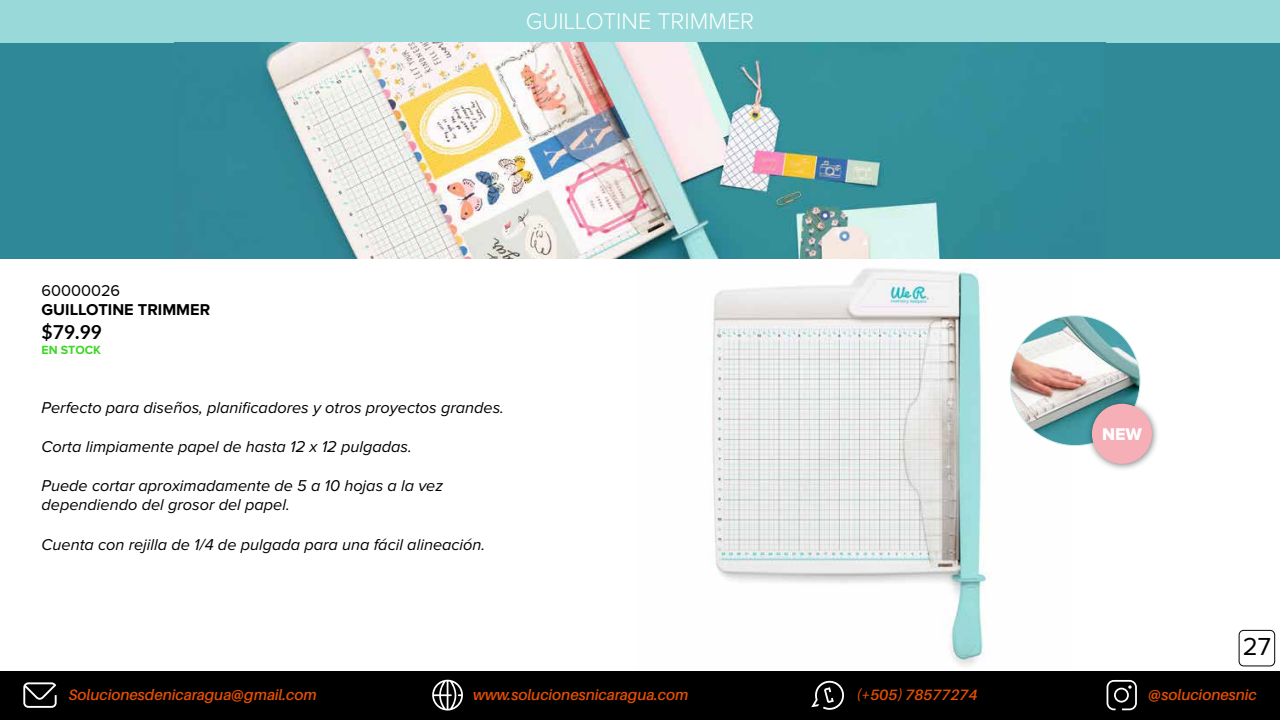
<style>
.page{position:relative;width:1280px;height:720px;background:#fff}
.page>*{position:absolute;margin:0;border:0;box-sizing:border-box;transform-origin:0 0}
.t1{font:25.5px "Proxima Nova";color:#000}
.t2{font:300 23.5px "Proxima Nova";color:#fff}
.t3{font:700 19.3px "Lato";color:#000}
.t4{font:17.6px "Proxima Nova Extrabld";color:#fff}
.t5{font:italic 16.3px/19.6px "Proxima Nova";color:#000}
.t6{font:700 16.3px "Proxima Nova";color:#000}
.t7{font:16.3px "Proxima Nova";color:#000}
.t8{font:italic 600 15px "Aileron";color:#e75003}
.t9{font:700 12.3px "Proxima Nova";color:#3ed626}
</style>
<div class="page">
<div style="left:0;top:25px;width:1280px;height:234px;background:#308997"></div>
<img style="left:710px;top:268px;width:357px;height:399px">
<div style="left:0;top:0;width:1280px;height:42px;background:#99d9d9"></div>
<img style="left:266px;top:42px;width:674px;height:217px">
<img style="left:1010px;top:316px;width:130px;height:130px;border-radius:65px">
<svg style="left:1086px;top:398px;width:71px;height:71px"></svg>
<div style="left:1092px;top:404px;width:60px;height:60px;background:#f6aeb7;border-radius:50%"></div>
<div style="left:1239px;top:630px;width:36px;height:36px;border:1px solid #000;border-radius:5px"></div>
<div style="left:0;top:671px;width:1280px;height:49px;background:#000"></div>
<svg style="left:1107px;top:680px;width:30px;height:30px"></svg>
<svg style="left:23px;top:682px;width:34px;height:26px"></svg>
<svg style="left:432px;top:680px;width:31px;height:31px"></svg>
<svg style="left:811px;top:680px;width:33px;height:30px"></svg>
<h2 class="t2" style="left:526px;top:10px;width:230px">GUILLOTINE TRIMMER</h2>
<p class="t7" style="left:42px;top:281px;width:80px">60000026</p>
<p class="t6" style="left:42px;top:301px;width:170px">GUILLOTINE TRIMMER</p>
<p class="t3" style="left:42px;top:321px;width:62px">$79.99</p>
<p class="t9" style="left:42px;top:343px;width:61px">EN STOCK</p>
<p class="t5" style="left:42px;top:398px;width:464px">Perfecto para diseños, planificadores y otros proyectos grandes.</p>
<p class="t5" style="left:42px;top:437px;width:372px">Corta limpiamente papel de hasta 12 x 12 pulgadas.</p>
<p class="t5" style="left:42px;top:476px;width:403px">Puede cortar aproximadamente de 5 a 10 hojas a la vez dependiendo del grosor del papel.</p>
<p class="t5" style="left:42px;top:535px;width:445px">Cuenta con rejilla de 1/4 de pulgada para una fácil alineación.</p>
<p class="t4" style="left:1102px;top:424px;width:41px">NEW</p>
<h1 class="t1" style="left:1243px;top:632px;width:30px">27</h1>
<p class="t8" style="left:69px;top:686px;width:249px">Solucionesdenicaragua@gmail.com</p>
<p class="t8" style="left:473px;top:686px;width:217px">www.solucionesnicaragua.com</p>
<p class="t8" style="left:857px;top:687px;width:122px">(+505) 78577274</p>
<p class="t8" style="left:1148px;top:686px;width:110px">@solucionesnic</p>
</div>
